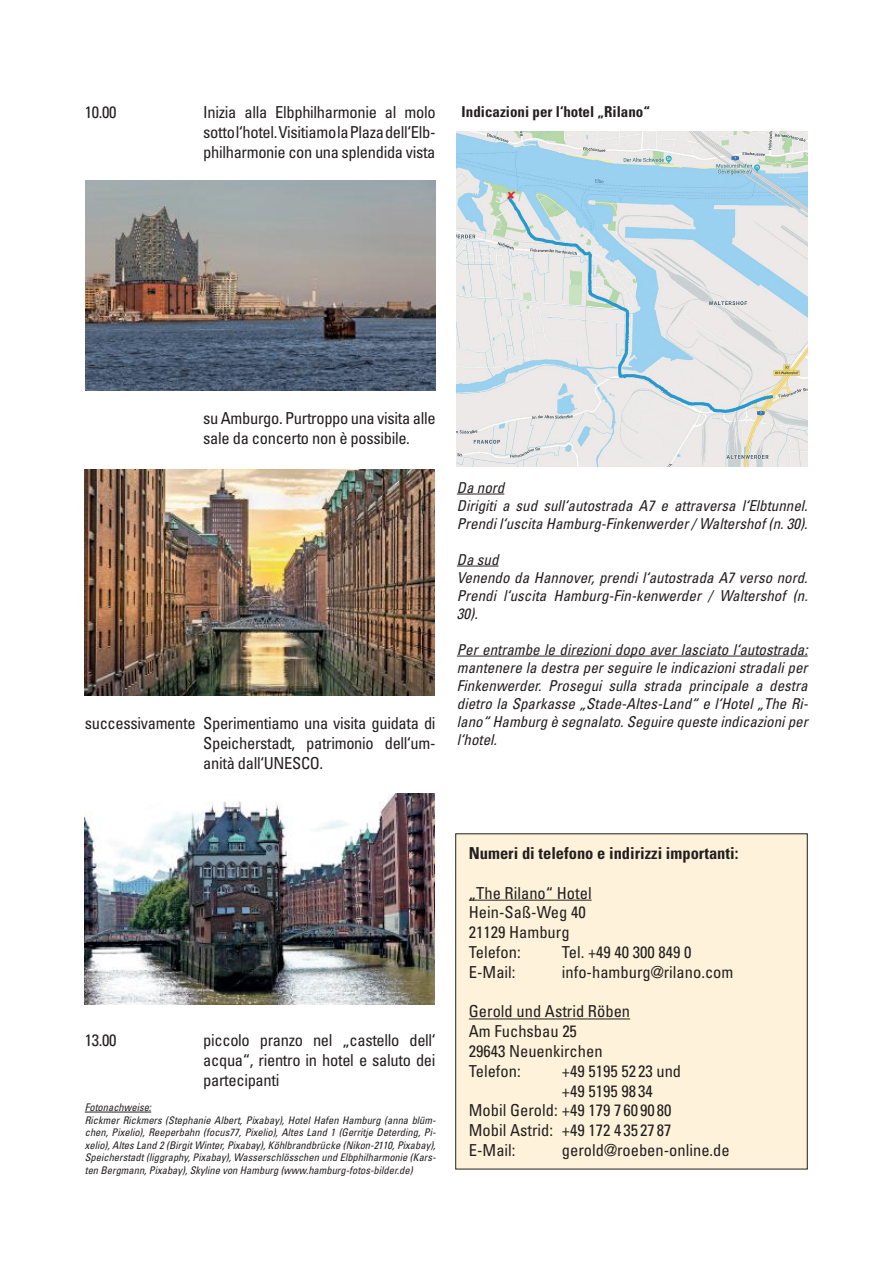
<style>
.page{position:relative;width:893px;height:1263px;background:#fff}
.page>*{position:absolute;margin:0;border:0;box-sizing:border-box;transform-origin:0 0}
.t1{font:condensed 16.5px/19.8px "Univers LT Std";letter-spacing:-.02em;color:#231f20;text-align:justify}
.t2{font:condensed 16.5px/19.8px "Univers LT Std";color:#231f20}
.t3{font:700 condensed 16.5px "Univers LT Std";color:#231f20}
.t4{font:italic condensed 15px/18px "Univers LT Std";color:#231f20}
.t5{font:700 condensed 15px "Univers LT Std";color:#231f20}
.t6{font:italic condensed 10.5px/12.6px "Univers LT Std";color:#231f20}
</style>
<div class="page">
<hr style="left:85px;top:1112px;width:66px;height:1px;background:#231f20">
<img style="left:85px;top:180px;width:351px;height:211px">
<img style="left:85px;top:794px;width:350px;height:211px">
<img style="left:85px;top:469px;width:350px;height:226px">
<hr style="left:457px;top:494px;width:47px;height:1px;background:#231f20">
<hr style="left:457px;top:566px;width:41px;height:1px;background:#231f20">
<hr style="left:457px;top:656px;width:351px;height:1px;background:#231f20">
<img style="left:457px;top:131px;width:350px;height:335px">
<div style="left:456px;top:834px;width:351px;height:335px;background:#fef3da"></div>
<hr style="left:469px;top:900px;width:123px;height:1px;background:#231f20">
<hr style="left:469px;top:1018px;width:161px;height:1px;background:#231f20">
<div style="left:455px;top:833px;width:353px;height:336px;border:1px solid #231f20"></div>
<svg style="left:507px;top:191px;width:8px;height:8px"></svg>
<p class="t1" style="left:85px;top:102px;width:33px">10.00</p>
<p class="t1" style="left:203px;top:102px;width:234px">Inizia alla Elbphilharmonie al molo sotto l‘hotel. Visitiamo la Plaza dell‘Elb&shy;philharmonie con una splendida vista</p>
<p class="t5" style="left:462px;top:103px;width:190px">Indicazioni per l‘hotel „Rilano“</p>
<p class="t1" style="left:203px;top:408px;width:234px">su Amburgo. Purtroppo una visita alle sale da concerto non è possibile.</p>
<p class="t1" style="left:203px;top:713px;width:234px;text-indent:-119px">successivamente Sperimentiamo una visita guidata di Speicherstadt, patrimonio dell‘um&shy;anità dall‘UNESCO.</p>
<p class="t4" style="left:457px;top:478px;width:352px">Da nord<br>Dirigiti a sud sull‘autostrada A7 e attraversa l‘Elbtunnel.<br>Prendi l‘uscita Hamburg-Finkenwerder / Waltershof (n. 30).</p>
<p class="t4" style="left:457px;top:550px;width:352px">Da sud<br>Venendo da Hannover, prendi l‘autostrada A7 verso nord.<br>Prendi l‘uscita Hamburg-Fin-kenwerder / Waltershof (n.<br>30).</p>
<p class="t4" style="left:457px;top:640px;width:352px;text-align:justify">Per entrambe le direzioni dopo aver lasciato l‘autostrada: mantenere la destra per seguire le indicazioni stradali per Finkenwerder. Prosegui sulla strada principale a destra dietro la Sparkasse „Stade-Altes-Land“ e l‘Hotel „The Ri&shy;lano“ Hamburg è segnalato. Seguire queste indicazioni per l‘hotel.</p>
<p class="t1" style="left:85px;top:1030px;width:33px">13.00</p>
<p class="t1" style="left:203px;top:1030px;width:234px">piccolo pranzo nel „castello dell‘ acqua“, rientro in hotel e saluto dei partecipanti</p>
<p class="t6" style="left:85px;top:1101px;width:352px">Fotonachweise:<br>Rickmer Rickmers (Stephanie Albert, Pixabay), Hotel Hafen Hamburg (anna blüm&shy;chen, Pixelio), Reeperbahn (focus77, Pixelio), Altes Land 1 (Gerritje Deterding, Pi&shy;xelio), Altes Land 2 (Birgit Winter, Pixabay), Köhlbrandbrücke (Nikon-2110, Pixabay), Speicherstadt (liggraphy, Pixabay), Wasserschlösschen und Elbphilharmonie (Kars&shy;ten Bergmann, Pixabay), Skyline von Hamburg (www.hamburg-fotos-bilder.de)</p>
<p class="t3" style="left:469px;top:843px;width:271px">Numeri di telefono e indirizzi importanti:</p>
<p class="t2" style="left:469px;top:882px;width:124px">„The Rilano“ Hotel<br>Hein-Saß-Weg 40<br>21129 Hamburg<br>Telefon:</p>
<p class="t2" style="left:562px;top:942px;width:131px">Tel. +49 40 300 849 0</p>
<p class="t1" style="left:469px;top:962px;width:48px">E-Mail:</p>
<p class="t2" style="left:562px;top:962px;width:173px">info-hamburg@rilano.com</p>
<p class="t2" style="left:469px;top:1001px;width:163px">Gerold und Astrid Röben<br>Am Fuchsbau 25<br>29643 Neuenkirchen<br>Telefon:</p>
<p class="t2" style="left:562px;top:1061px;width:121px">+49 5195 52 23 und</p>
<p class="t2" style="left:562px;top:1080px;width:92px">+49 5195 98 34</p>
<p class="t2" style="left:469px;top:1100px;width:204px">Mobil Gerold: +49 179 7 60 90 80</p>
<p class="t2" style="left:469px;top:1120px;width:204px">Mobil Astrid: +49 172 4 35 27 87</p>
<p class="t1" style="left:469px;top:1140px;width:48px">E-Mail:</p>
<p class="t2" style="left:562px;top:1140px;width:169px">gerold@roeben-online.de</p>
</div>
